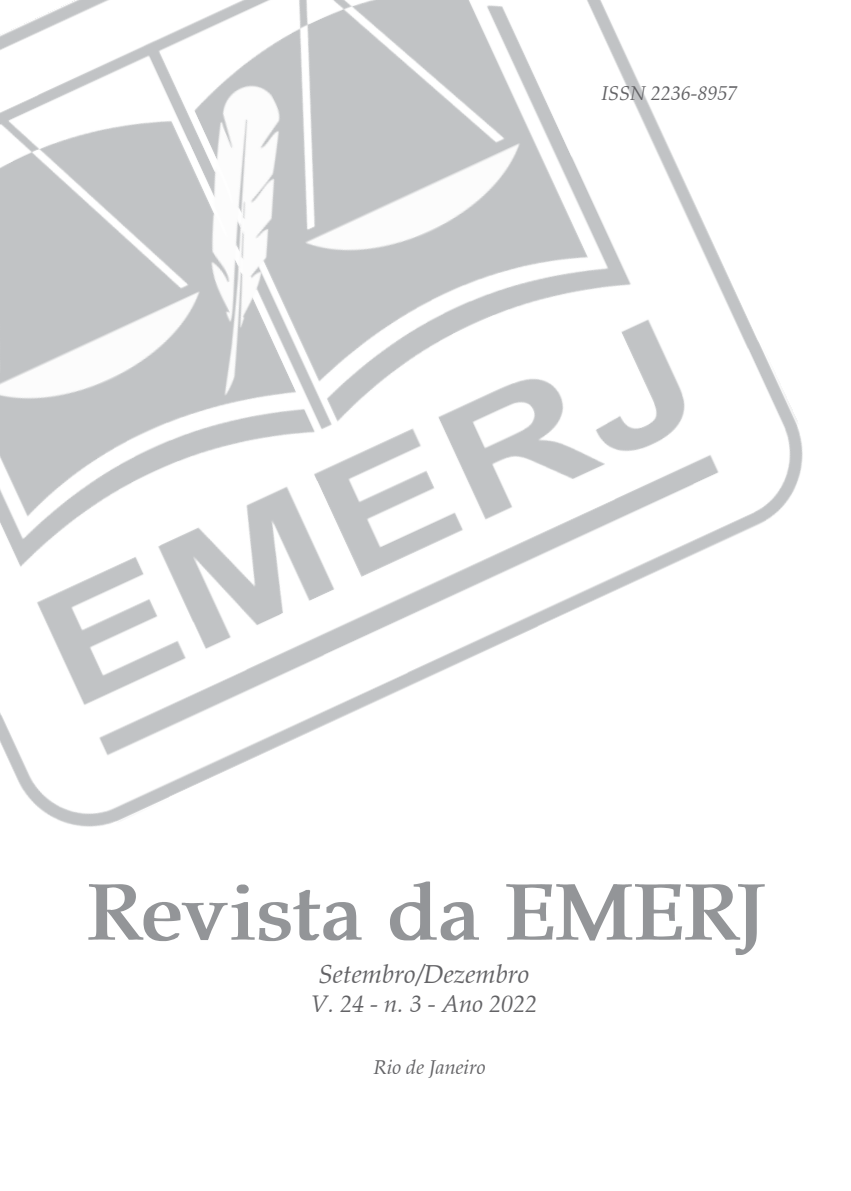
<style>
.page{position:relative;width:851px;height:1191px;background:#fff}
.page>*{position:absolute;margin:0;border:0;box-sizing:border-box;transform-origin:0 0}
.t1{font:700 80px "Palatino";letter-spacing:-.02em;color:#939598}
.t2{font:italic 26px "Palatino";color:#636366}
.t3{font:italic 24px "Palatino";color:#636366}
.t4{font:italic 20px "Palatino";color:#636366}
</style>
<div class="page">
<img style="left:0;top:0;width:803px;height:827px">
<p class="t4" style="left:601px;top:81px;width:138px">ISSN 2236-8957</p>
<h1 class="t1" style="left:87px;top:865px;width:681px">Revista da EMERJ</h1>
<h2 class="t2" style="left:318px;top:959px;width:212px">Setembro/Dezembro</h2>
<p class="t3" style="left:311px;top:989px;width:227px">V. 24 - n. 3 - Ano 2022</p>
<p class="t4" style="left:373px;top:1055px;width:114px">Rio de Janeiro</p>
</div>
